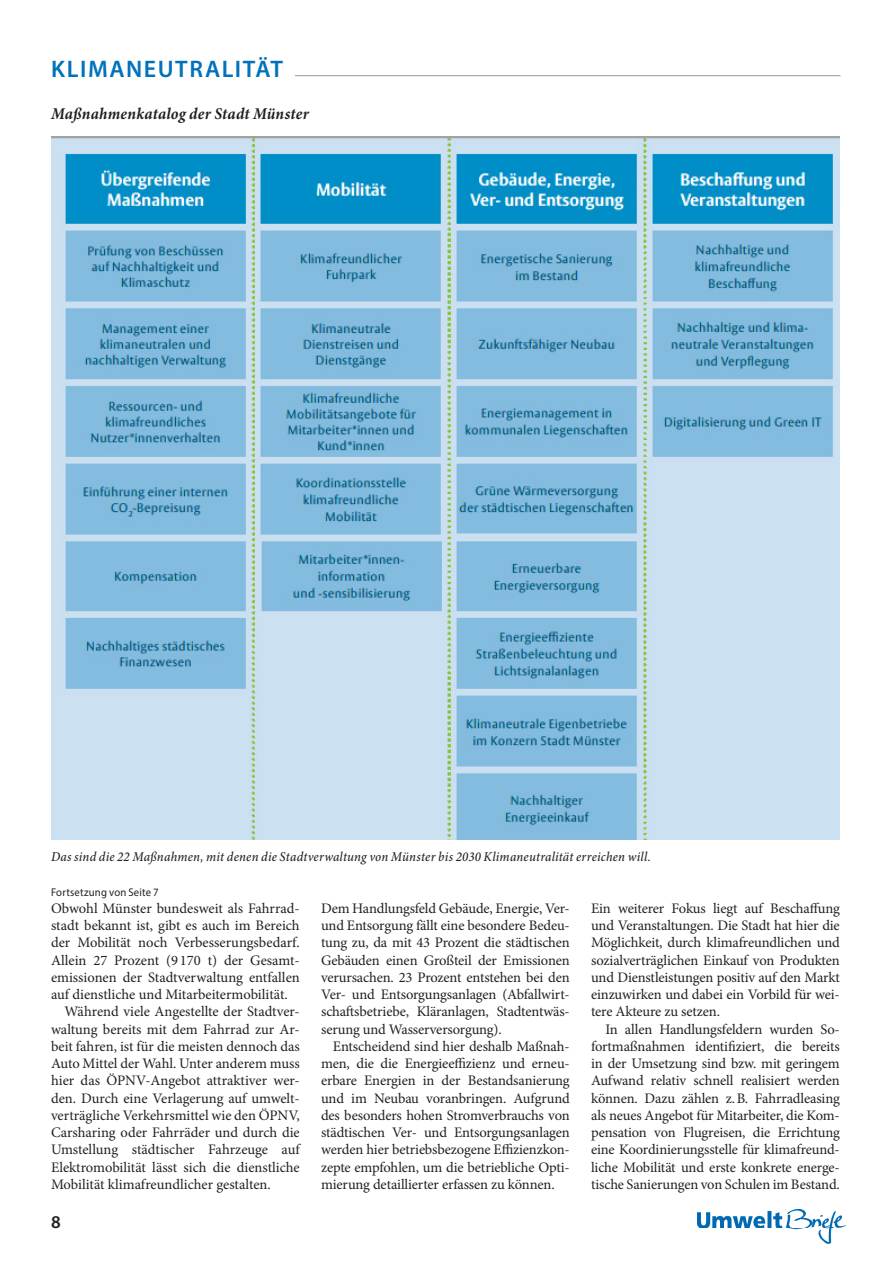
<style>
.page{position:relative;width:893px;height:1263px;background:#fff}
.page>*{position:absolute;margin:0;border:0;box-sizing:border-box;transform-origin:0 0}
.t1{font:600 24px "Myriad Pro";letter-spacing:.065em;color:#0072bc}
.t2{font:600 18px "Myriad Pro";color:#231f20}
.t3{font:italic 700 16.5px "Minion Pro";letter-spacing:.015em;color:#231f20;scale:.95 1}
.t4{font:14.55px/17.2px "Minion Pro";letter-spacing:-.005em;color:#231f20;text-align:justify}
.t5{font:italic 500 13.5px "Minion Pro";letter-spacing:.015em;color:#231f20;scale:.95 1}
.t6{font:11.25px "Myriad Pro";letter-spacing:.02em;color:#231f20;scale:.95 1}
</style>
<div class="page">
<img style="left:697px;top:1210px;width:149px;height:33px">
<hr style="left:295px;top:75px;width:545px;height:1px;background:#a8a9ad">
<img style="left:51px;top:136px;width:789px;height:703px">
<h1 class="t1" style="left:51px;top:55px;width:233px">KLIMANEUTRALITÄT</h1>
<p class="t3" style="left:51px;top:108px;width:273px">Maßnahmenkatalog der Stadt Münster</p>
<p class="t5" style="left:51px;top:851px;width:633px">Das sind die 22 Maßnahmen, mit denen die Stadtverwaltung von Münster bis 2030 Klimaneutralität erreichen will.</p>
<p class="t6" style="left:51px;top:887px;width:115px">Fortsetzung von Seite 7</p>
<p class="t4" style="left:51px;top:900px;width:250px">Obwohl Münster bundesweit als Fahrrad-</p>
<p class="t4" style="left:51px;top:917px;width:250px">stadt bekannt ist, gibt es auch im Bereich</p>
<p class="t4" style="left:51px;top:935px;width:250px">der Mobilität noch Verbesserungsbedarf.</p>
<p class="t4" style="left:51px;top:952px;width:250px">Allein 27 Prozent (9 170 t) der Gesamt-</p>
<p class="t4" style="left:51px;top:969px;width:250px">emissionen der Stadtverwaltung entfallen</p>
<p class="t4" style="left:51px;top:986px;width:238px">auf dienstliche und Mitarbeitermobilität.</p>
<p class="t4" style="left:65px;top:1004px;width:237px">Während viele Angestellte der Stadtver-</p>
<p class="t4" style="left:51px;top:1021px;width:250px">waltung bereits mit dem Fahrrad zur Ar-</p>
<p class="t4" style="left:51px;top:1038px;width:250px">beit fahren, ist für die meisten dennoch das</p>
<p class="t4" style="left:51px;top:1055px;width:250px">Auto Mittel der Wahl. Unter anderem muss</p>
<p class="t4" style="left:51px;top:1073px;width:250px">hier das ÖPNV-Angebot attraktiver wer-</p>
<p class="t4" style="left:51px;top:1090px;width:250px">den. Durch eine Verlagerung auf umwelt-</p>
<p class="t4" style="left:51px;top:1107px;width:250px">verträgliche Verkehrsmittel wie den ÖPNV,</p>
<p class="t4" style="left:51px;top:1124px;width:250px">Carsharing oder Fahrräder und durch die</p>
<p class="t4" style="left:51px;top:1142px;width:250px">Umstellung städtischer Fahrzeuge auf</p>
<p class="t4" style="left:51px;top:1159px;width:250px">Elektromobilität lässt sich die dienstliche</p>
<p class="t4" style="left:51px;top:1176px;width:221px">Mobilität klimafreundlicher gestalten.</p>
<p class="t2" style="left:51px;top:1213px;width:11px">8</p>
<p class="t4" style="left:321px;top:900px;width:250px">Dem Handlungsfeld Gebäude, Energie, Ver&shy;und Entsorgung fällt eine besondere Bedeu&shy;tung zu, da mit 43 Prozent die städtischen Gebäuden einen Großteil der Emissionen verursachen. 23 Prozent entstehen bei den Ver- und Entsorgungsanlagen (Abfallwirt&shy;schaftsbetriebe, Kläranlagen, Stadtentwäs&shy;serung und Wasserversorgung).</p>
<p class="t4" style="left:321px;top:1038px;width:250px;text-indent:12px">Entscheidend sind hier deshalb Maßnah&shy;men, die die Energieeffizienz und erneu&shy;erbare Energien in der Bestandsanierung und im Neubau voranbringen. Aufgrund des besonders hohen Stromverbrauchs von städtischen Ver- und Entsorgungsanlagen werden hier betriebsbezogene Effizienzkon&shy;zepte empfohlen, um die betriebliche Opti&shy;mierung detaillierter erfassen zu können.</p>
<p class="t4" style="left:591px;top:900px;width:250px">Ein weiterer Fokus liegt auf Beschaffung und Veranstaltungen. Die Stadt hat hier die Möglichkeit, durch klimafreundlichen und sozialverträglichen Einkauf von Produkten und Dienstleistungen positiv auf den Markt einzuwirken und dabei ein Vorbild für wei&shy;tere Akteure zu setzen.</p>
<p class="t4" style="left:591px;top:1021px;width:250px;text-indent:14px">In allen Handlungsfeldern wurden So&shy;fortmaßnahmen identifiziert, die bereits in der Umsetzung sind bzw. mit geringem Aufwand relativ schnell realisiert werden können. Dazu zählen z. B. Fahrradleasing als neues Angebot für Mitarbeiter, die Kom&shy;pensation von Flugreisen, die Errichtung eine Koordinierungsstelle für klimafreund&shy;liche Mobilität und erste konkrete energe&shy;tische Sanierungen von Schulen im Bestand.</p>
</div>
